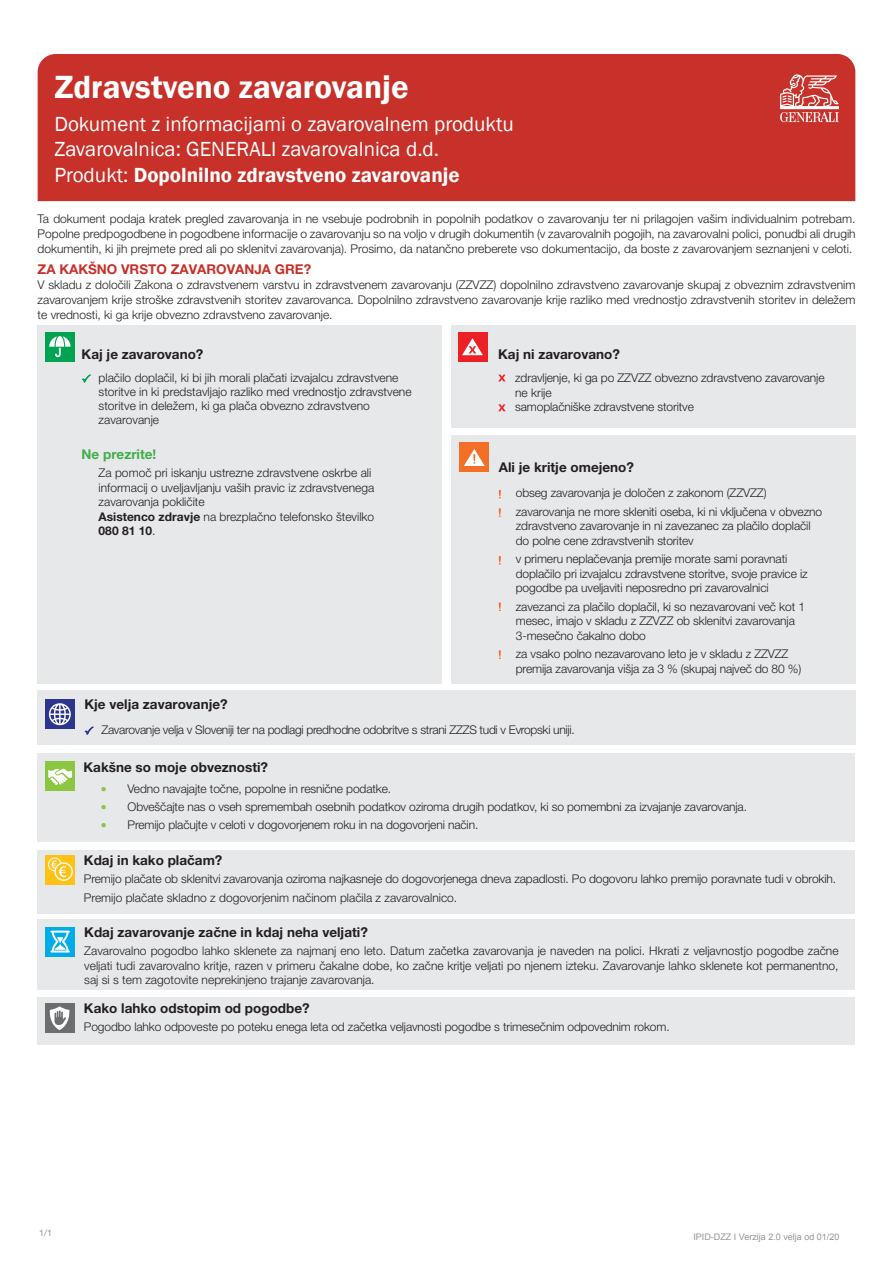
<style>
.page{position:relative;width:893px;height:1263px;background:#fff}
.page>*{position:absolute;margin:0;border:0;box-sizing:border-box;transform-origin:0 0}
.t1{font:600 33px "Franklin Gothic";color:#fff}
.t2{font:21px "Franklin Gothic";color:#fff}
.t3{font:600 21px "Franklin Gothic";color:#fff}
._1_Clen{font:700 13.5px "Helvetica Neue LT Pro";color:#231f20}
._1_Clen-2{font:700 13.5px "Helvetica Neue LT Pro";color:#c7312a}
._1_Clen-3{font:700 13.5px "Helvetica Neue LT Pro";color:#40ae49}
.Paragraph_Style_1{font:300 12px/14.4px "Helvetica Neue LT Pro";letter-spacing:-.01em;color:#231f20}
._2_Tocke{font:300 12px/15px "Helvetica Neue LT Pro";letter-spacing:-.01em;color:#231f20;text-align:justify}
.Paragraph_Style_4{font:300 12px/14.4px "Helvetica Neue LT Pro";letter-spacing:-.01em;color:#231f20;text-align:justify}
.Paragraph_Style_3{font:300 12px "Helvetica Neue LT Pro";letter-spacing:-.01em;color:#231f20}
.Paragraph_Style_2{font:9px "Arial";color:#939598}
.Paragraph_Style_2-2{font:9px "Helvetica Neue LT Com";color:#939598}
.s1{font-weight:400}
.s2{font-weight:700}
.s3{font-family:"Verdana";font-weight:400;color:#8bc640}
</style>
<div class="page">
<div style="left:38px;top:325px;width:404px;height:359px;background:#e7e8ea"></div>
<div style="left:452px;top:325px;width:404px;height:102px;background:#e7e8ea"></div>
<div style="left:38px;top:54px;width:817px;height:147px;background:#c7312a"></div>
<div style="left:45px;top:332px;width:29px;height:29px;background:#00a450"></div>
<svg style="left:49px;top:336px;width:22px;height:21px"></svg>
<div style="left:458px;top:332px;width:29px;height:29px;background:#ec2125"></div>
<svg style="left:462px;top:338px;width:21px;height:17px"></svg>
<svg style="left:498px;top:375px;width:8px;height:6px"></svg>
<svg style="left:81px;top:374px;width:10px;height:9px"></svg>
<div style="left:38px;top:690px;width:818px;height:55px;background:#e7e8ea"></div>
<div style="left:45px;top:700px;width:29px;height:29px;background:#2c368e"></div>
<svg style="left:49px;top:703px;width:22px;height:22px"></svg>
<svg style="left:84px;top:726px;width:10px;height:9px"></svg>
<div style="left:38px;top:753px;width:817px;height:88px;background:#e7e8ea"></div>
<div style="left:46px;top:761px;width:29px;height:29px;background:#8bc640"></div>
<svg style="left:48px;top:768px;width:24px;height:17px"></svg>
<svg style="left:780px;top:74px;width:59px;height:48px;background:#d8736e"></svg>
<div style="left:452px;top:435px;width:404px;height:249px;background:#e7e8ea"></div>
<div style="left:460px;top:443px;width:29px;height:29px;background:#f36e27"></div>
<svg style="left:464px;top:449px;width:21px;height:17px"></svg>
<svg style="left:499px;top:490px;width:2px;height:8px"></svg>
<svg style="left:499px;top:508px;width:2px;height:9px"></svg>
<svg style="left:499px;top:556px;width:2px;height:8px"></svg>
<svg style="left:499px;top:602px;width:2px;height:9px"></svg>
<svg style="left:499px;top:650px;width:2px;height:9px"></svg>
<div style="left:38px;top:850px;width:817px;height:63px;background:#e7e8ea"></div>
<div style="left:38px;top:919px;width:817px;height:70px;background:#e7e8ea"></div>
<div style="left:38px;top:997px;width:817px;height:48px;background:#e7e8ea"></div>
<div style="left:46px;top:855px;width:29px;height:29px;background:#fec216"></div>
<div style="left:48px;top:858px;width:14px;height:13px;border:1px solid #fff;border-radius:50%"></div>
<svg style="left:55px;top:863px;width:17px;height:17px"></svg>
<div style="left:54px;top:862px;width:19px;height:19px;border:1px solid #fff;border-radius:50%"></div>
<svg style="left:51px;top:860px;width:15px;height:17px"></svg>
<div style="left:46px;top:927px;width:29px;height:29px;background:#00abe9"></div>
<svg style="left:50px;top:930px;width:20px;height:22px"></svg>
<div style="left:45px;top:1004px;width:29px;height:29px;background:#6b6d6f"></div>
<svg style="left:50px;top:1006px;width:19px;height:24px"></svg>
<svg style="left:498px;top:404px;width:8px;height:7px"></svg>
<p class="t1" style="left:54px;top:66px;width:356px">Zdravstveno zavarovanje</p>
<p class="t2" style="left:54px;top:111px;width:461px">Dokument z informacijami o zavarovalnem produktu</p>
<p class="t2" style="left:54px;top:136px;width:386px">Zavarovalnica: GENERALI zavarovalnica d.d.</p>
<p class="t3" style="left:54px;top:162px;width:407px"><span class="s1">Produkt:</span> Dopolnilno zdravstveno zavarovanje</p>
<p class="_2_Tocke" style="left:38px;top:211px;width:819px">Ta dokument podaja kratek pregled zavarovanja in ne vsebuje podrobnih in popolnih podatkov o zavarovanju ter ni prilagojen vašim individualnim potrebam.<br>Popolne predpogodbene in pogodbene informacije o zavarovanju so na voljo v drugih dokumentih (v zavarovalnih pogojih, na zavarovalni polici, ponudbi ali drugih dokumentih, ki jih prejmete pred ali po sklenitvi zavarovanja). Prosimo, da natančno preberete vso dokumentacijo, da boste z zavarovanjem seznanjeni v celoti.</p>
<p class="_1_Clen-2" style="left:38px;top:261px;width:275px">ZA KAKŠNO VRSTO ZAVAROVANJA GRE?</p>
<p class="_2_Tocke" style="left:38px;top:277px;width:819px">V skladu z določili Zakona o zdravstvenem varstvu in zdravstvenem zavarovanju (ZZVZZ) dopolnilno zdravstveno zavarovanje skupaj z obveznim zdravstvenim zavarovanjem krije stroške zdravstvenih storitev zavarovanca. Dopolnilno zdravstveno zavarovanje krije razliko med vrednostjo zdravstvenih storitev in deležem te vrednosti, ki ga krije obvezno zdravstveno zavarovanje.</p>
<p class="_1_Clen" style="left:82px;top:346px;width:123px">Kaj je zavarovano?</p>
<p class="Paragraph_Style_1" style="left:515px;top:371px;width:311px">zdravljenje, ki ga po ZZVZZ obvezno zdravstveno zavarovanje ne krije</p>
<p class="Paragraph_Style_1" style="left:515px;top:399px;width:180px">samoplačniške zdravstvene storitve</p>
<p class="_1_Clen" style="left:498px;top:346px;width:123px">Kaj ni zavarovano?</p>
<p class="Paragraph_Style_1" style="left:99px;top:371px;width:301px">plačilo doplačil, ki bi jih morali plačati izvajalcu zdravstvene</p>
<p class="Paragraph_Style_1" style="left:99px;top:384px;width:314px">storitve in ki predstavljajo razliko med vrednostjo zdravstvene</p>
<p class="Paragraph_Style_1" style="left:99px;top:399px;width:273px;line-height:13.8px">storitve in deležem, ki ga plača obvezno zdravstveno zavarovanje</p>
<p class="_1_Clen-3" style="left:82px;top:445px;width:76px">Ne prezrite!</p>
<p class="Paragraph_Style_1" style="left:99px;top:466px;width:277px">Za pomoč pri iskanju ustrezne zdravstvene oskrbe ali informacij o uveljavljanju vaših pravic iz zdravstvenega zavarovanja pokličite</p>
<p class="Paragraph_Style_1" style="left:99px;top:509px;width:277px"><span class="s2">Asistenco zdravje</span> na brezplačno telefonsko številko<br><span class="s2">080 81 10</span>.</p>
<p class="_1_Clen" style="left:499px;top:459px;width:137px">Ali je kritje omejeno?</p>
<p class="Paragraph_Style_1" style="left:516px;top:486px;width:252px">obseg zavarovanja je določen z zakonom (ZZVZZ)</p>
<p class="Paragraph_Style_1" style="left:516px;top:504px;width:308px">zavarovanja ne more skleniti oseba, ki ni vključena v obvezno zdravstveno zavarovanje in ni zavezanec za plačilo doplačil do polne cene zdravstvenih storitev</p>
<p class="Paragraph_Style_1" style="left:516px;top:552px;width:293px">v primeru neplačevanja premije morate sami poravnati doplačilo pri izvajalcu zdravstvene storitve, svoje pravice iz pogodbe pa uveljaviti neposredno pri zavarovalnici</p>
<p class="Paragraph_Style_1" style="left:516px;top:599px;width:291px">zavezanci za plačilo doplačil, ki so nezavarovani več kot 1 mesec, imajo v skladu z ZZVZZ ob sklenitvi zavarovanja<br>3-mesečno čakalno dobo</p>
<p class="Paragraph_Style_1" style="left:516px;top:647px;width:287px">za vsako polno nezavarovano leto je v skladu z ZZVZZ premija zavarovanja višja za 3 % (skupaj največ do 80 %)</p>
<p class="_1_Clen" style="left:84px;top:696px;width:145px">Kje velja zavarovanje?</p>
<p class="Paragraph_Style_1" style="left:101px;top:722px;width:475px">Zavarovanje velja v Sloveniji ter na podlagi predhodne odobritve s strani ZZZS tudi v Evropski uniji.</p>
<p class="_1_Clen" style="left:84px;top:759px;width:186px">Kakšne so moje obveznosti?</p>
<p class="_2_Tocke" style="left:101px;top:781px;width:292px"><span class="s3">•</span> Vedno navajajte točne, popolne in resnične podatke.</p>
<p class="_2_Tocke" style="left:101px;top:799px;width:648px"><span class="s3">•</span> Obveščajte nas o vseh spremembah osebnih podatkov oziroma drugih podatkov, ki so pomembni za izvajanje zavarovanja.</p>
<p class="_2_Tocke" style="left:101px;top:817px;width:379px"><span class="s3">•</span> Premijo plačujte v celoti v dogovorjenem roku in na dogovorjeni način.</p>
<p class="_1_Clen" style="left:84px;top:852px;width:140px">Kdaj in kako plačam?</p>
<p class="Paragraph_Style_4" style="left:84px;top:872px;width:754px">Premijo plačate ob sklenitvi zavarovanja oziroma najkasneje do dogovorjenega dneva zapadlosti. Po dogovoru lahko premijo poravnate tudi v obrokih.</p>
<p class="Paragraph_Style_4" style="left:84px;top:890px;width:375px">Premijo plačate skladno z dogovorjenim načinom plačila z zavarovalnico.</p>
<p class="_1_Clen" style="left:84px;top:923px;width:285px">Kdaj zavarovanje začne in kdaj neha veljati?</p>
<p class="Paragraph_Style_4" style="left:84px;top:943px;width:756px">Zavarovalno pogodbo lahko sklenete za najmanj eno leto. Datum začetka zavarovanja je naveden na polici. Hkrati z veljavnostjo pogodbe začne veljati tudi zavarovalno kritje, razen v primeru čakalne dobe, ko začne kritje veljati po njenem izteku. Zavarovanje lahko sklenete kot permanentno, saj si s tem zagotovite neprekinjeno trajanje zavarovanja.</p>
<p class="_1_Clen" style="left:84px;top:1000px;width:227px">Kako lahko odstopim od pogodbe?</p>
<p class="Paragraph_Style_3" style="left:84px;top:1019px;width:587px">Pogodbo lahko odpoveste po poteku enega leta od začetka veljavnosti pogodbe s trimesečnim odpovednim rokom.</p>
<p class="Paragraph_Style_2-2" style="left:39px;top:1228px;width:15px">1/1</p>
<p class="Paragraph_Style_2" style="left:693px;top:1231px;width:148px">IPID-DZZ I Verzija 2.0 velja od 01/20</p>
</div>
